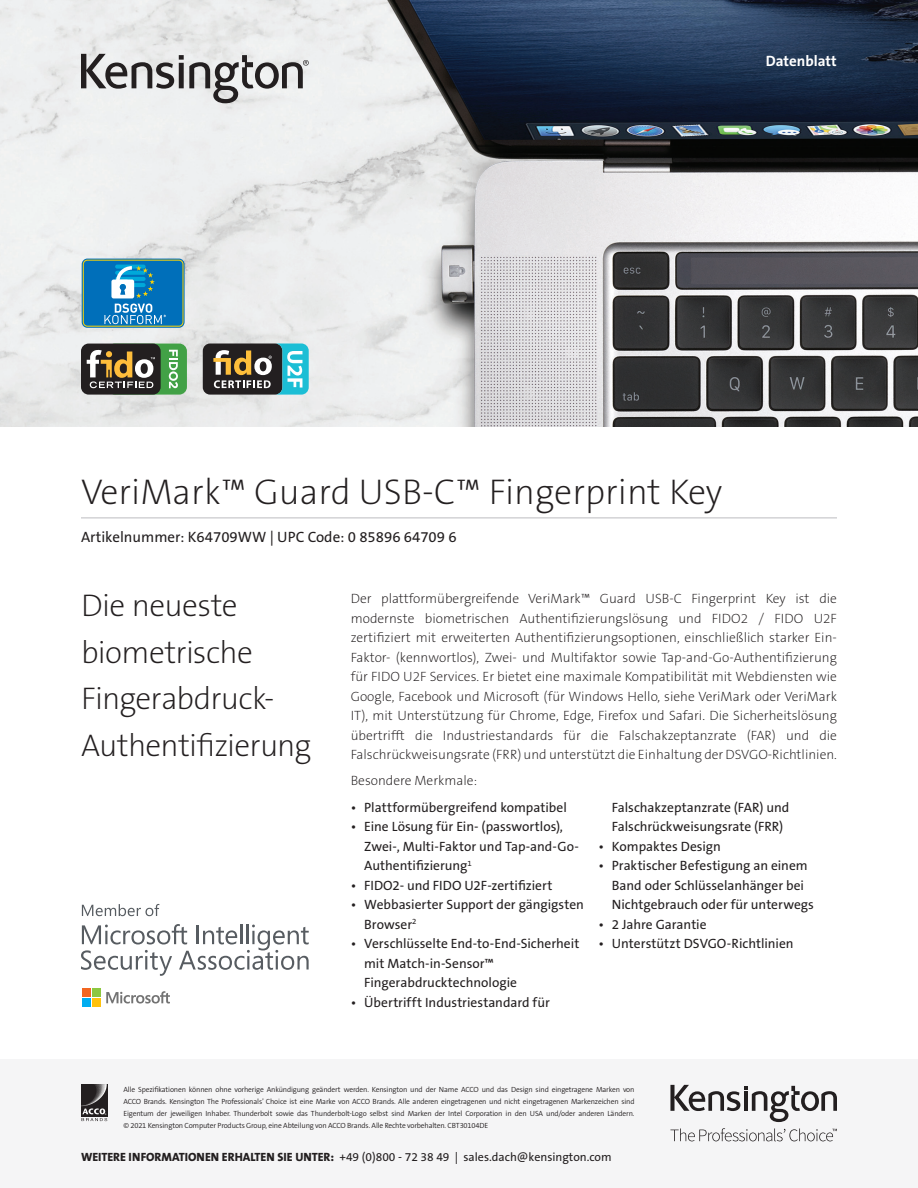
<style>
.page{position:relative;width:918px;height:1188px;background:#fff}
.page>*{position:absolute;margin:0;border:0;box-sizing:border-box;transform-origin:0 0}
.Main_Header{font:36px "The Sans KENSINGTON2 XL";color:#231f20}
.Body{font:31.5px/46.5px "The Sans KENSINGTON2 XL";letter-spacing:-.02em;color:#231f20}
.Part_No__UPC{font:15px "The Sans KENSINGTON5 Rg";color:#231f20}
.Part_No__UPC-2{font:15px "The Sans KENSINGTON7 Bd";color:#fff}
.Body-2{font:13.5px/19.5px "The Sans KENSINGTON2 XL";color:#231f20;text-align:justify}
.t1{font:13.5px/19.5px "The Sans KENSINGTON5 Rg";color:#231f20}
.t2{font:12px "The Sans KENSINGTON5 Rg";color:#231f20}
.t3{font:7.5px/12px "The Sans KENSINGTON4 SL";letter-spacing:-.02em;color:#231f20;text-align:justify}
.s1{font-family:"The Sans KENSINGTON8 XB"}
</style>
<div class="page">
<img style="left:0;top:0;width:918px;height:427px">
<hr style="left:81px;top:518px;width:756px;height:1px;background:#bcbdc0">
<svg style="left:81px;top:54px;width:228px;height:49px;background:#b6b6b7"></svg>
<div style="left:0;top:1060px;width:918px;height:128px;background:#f5f5f6"></div>
<img style="left:81px;top:1085px;width:27px;height:31px">
<svg style="left:81px;top:1108px;width:26px;height:13px"></svg>
<svg style="left:670px;top:1085px;width:167px;height:37px"></svg>
<svg style="left:670px;top:1128px;width:167px;height:13px"></svg>
<div style="left:203px;top:344px;width:79px;height:51px;background:#231f20;border-radius:7px"></div>
<svg style="left:213px;top:344px;width:96px;height:51px"></svg>
<div style="left:107px;top:344px;width:80px;height:51px;background:#42a146;border-radius:8px"></div>
<div style="left:81px;top:344px;width:80px;height:51px;background:#231f20;border-radius:8px"></div>
<svg style="left:87px;top:350px;width:68px;height:38px"></svg>
<svg style="left:169px;top:350px;width:9px;height:38px"></svg>
<div style="left:83px;top:260px;width:100px;height:66px;background:#006fba;border-radius:4px"></div>
<div style="left:82px;top:259px;width:103px;height:69px;border:3px solid #006fba;border-radius:4px"></div>
<div style="left:83px;top:260px;width:100px;height:66px;border:1px solid #fed304;border-radius:4px"></div>
<hr style="left:115px;top:265px;width:31px;height:4px;background:#00a8da;border-radius:2px">
<svg style="left:111px;top:266px;width:44px;height:32px"></svg>
<svg style="left:104px;top:304px;width:62px;height:20px"></svg>
<svg style="left:81px;top:924px;width:228px;height:52px"></svg>
<svg style="left:82px;top:904px;width:77px;height:12px"></svg>
<svg style="left:106px;top:991px;width:64px;height:13px"></svg>
<div style="left:82px;top:988px;width:9px;height:9px;background:#f26621"></div>
<div style="left:92px;top:988px;width:9px;height:9px;background:#8cc740"></div>
<div style="left:82px;top:998px;width:9px;height:9px;background:#00adf0"></div>
<div style="left:92px;top:998px;width:9px;height:9px;background:#ffc20d"></div>
<p class="Part_No__UPC-2" style="left:766px;top:53px;width:72px">Datenblatt</p>
<p class="Main_Header" style="left:81px;top:473px;width:643px">VeriMark™ Guard USB-C™ Fingerprint Key</p>
<p class="Part_No__UPC" style="left:81px;top:529px;width:377px">Artikelnummer: K64709WW | UPC Code: 0 85896 64709 6</p>
<p class="Body" style="left:81px;top:583px;width:232px">Die neueste biometrische<br>Fingerabdruck-<br>Authentifizierung</p>
<p class="Body-2" style="left:351px;top:589px;width:488px">Der plattformübergreifende VeriMark™ Guard USB-C Fingerprint Key ist die modernste biometrischen Authentifizierungslösung und FIDO2 / FIDO U2F zertifiziert mit erweiterten Authentifizierungsoptionen, einschließlich starker Ein-Faktor- (kennwortlos), Zwei- und Multifaktor sowie Tap-and-Go-Authentifizierung für FIDO U2F Services. Er bietet eine maximale Kompatibilität mit Webdiensten wie Google, Facebook und Microsoft (für Windows Hello, siehe VeriMark oder VeriMark IT), mit Unterstützung für Chrome, Edge, Firefox und Safari. Die Sicherheitslösung übertrifft die Industriestandards für die Falschakzeptanzrate (FAR) und die Falschrückweisungsrate (FRR) und unterstützt die Einhaltung der DSVGO-Richtlinien.</p>
<p class="Body-2" style="left:351px;top:771px;width:128px">Besondere Merkmale:</p>
<p class="t1" style="left:351px;top:798px;width:218px">• Plattformübergreifend kompatibel</p>
<p class="t1" style="left:364px;top:817px;width:216px;text-indent:-14px">• Eine Lösung für Ein- (passwortlos),<br>Zwei-, Multi-Faktor und Tap-and-Go-<br>Authentifizierung<sup>1</sup></p>
<p class="t1" style="left:351px;top:876px;width:203px">• FIDO2- und FIDO U2F-zertifiziert</p>
<p class="t1" style="left:364px;top:895px;width:221px;text-indent:-14px">• Webbasierter Support der gängigsten<br>Browser<sup>2</sup></p>
<p class="t1" style="left:364px;top:934px;width:217px;text-indent:-14px">• Verschlüsselte End-to-End-Sicherheit mit Match-in-Sensor™<br>Fingerabdrucktechnologie</p>
<p class="t1" style="left:351px;top:993px;width:201px">• Übertrifft Industriestandard für</p>
<p class="t1" style="left:612px;top:798px;width:179px">Falschakzeptanzrate (FAR) und<br>Falschrückweisungsrate (FRR)</p>
<p class="t1" style="left:598px;top:837px;width:124px">• Kompaktes Design</p>
<p class="t1" style="left:612px;top:856px;width:204px;text-indent:-14px">• Praktischer Befestigung an einem<br>Band oder Schlüsselanhänger bei<br>Nichtgebrauch oder für unterwegs</p>
<p class="t1" style="left:598px;top:915px;width:110px">• 2 Jahre Garantie</p>
<p class="t1" style="left:598px;top:934px;width:197px">• Unterstützt DSVGO-Richtlinien</p>
<p class="t3" style="left:123px;top:1084px;width:513px">Alle Spezifikationen können ohne vorherige Ankündigung geändert werden. Kensington und der Name ACCO und das Design sind eingetragene Marken von ACCO Brands. Kensington The Professionals’ Choice ist eine Marke von ACCO Brands. Alle anderen eingetragenen und nicht eingetragenen Markenzeichen sind Eigentum der jeweiligen Inhaber. Thunderbolt sowie das Thunderbolt-Logo selbst sind Marken der Intel Corporation in den USA und/oder anderen Ländern. © 2021 Kensington Computer Products Group, eine Abteilung von ACCO Brands. Alle Rechte vorbehalten. CBT30104DE</p>
<p class="t2" style="left:81px;top:1150px;width:532px"><span class="s1">WEITERE INFORMATIONEN ERHALTEN SIE UNTER:</span> +49 (0)800 - 72 38 49 | sales.dach@kensington.com</p>
</div>
